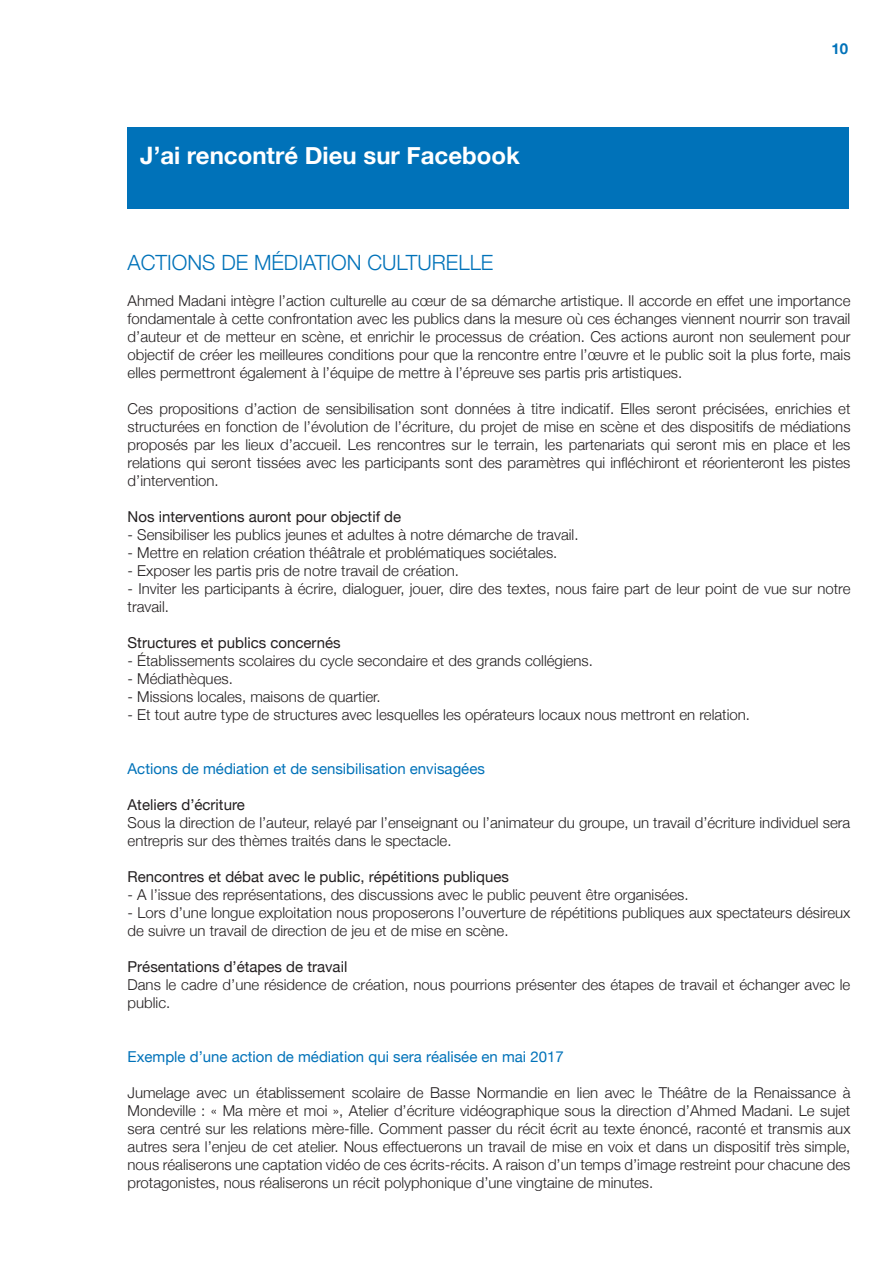
<style>
.page{position:relative;width:893px;height:1263px;background:#fff}
.page>*{position:absolute;margin:0;border:0;box-sizing:border-box;transform-origin:0 0}
.t1{font:700 24px "Helvetica Neue";color:#fff}
.t2{font:300 21px "Helvetica Neue";color:#0072b9}
.t3{font:300 15px/18px "Helvetica Neue";color:#231f20}
.t4{font:15px "Helvetica Neue";color:#231f20}
.t5{font:15px "Helvetica Neue";color:#0072b9}
.t6{font:700 15px "Helvetica Neue";color:#0072b9}
</style>
<div class="page">
<div style="left:128px;top:128px;width:721px;height:81px;background:#0072b9"></div>
<h1 class="t1" style="left:140px;top:140px;width:381px">J’ai rencontré Dieu sur Facebook</h1>
<p class="t6" style="left:831px;top:39px;width:18px">10</p>
<h2 class="t2" style="left:128px;top:250px;width:367px">ACTIONS DE MÉDIATION CULTURELLE</h2>
<p class="t3" style="left:128px;top:292px;width:724px;text-align:justify">Ahmed Madani intègre l’action culturelle au cœur de sa démarche artistique. Il accorde en effet une importance fondamentale à cette confrontation avec les publics dans la mesure où ces échanges viennent nourrir son travail d’auteur et de metteur en scène, et enrichir le processus de création. Ces actions auront non seulement pour objectif de créer les meilleures conditions pour que la rencontre entre l’œuvre et le public soit la plus forte, mais elles permettront également à l’équipe de mettre à l’épreuve ses partis pris artistiques.</p>
<p class="t3" style="left:128px;top:400px;width:724px;text-align:justify">Ces propositions d’action de sensibilisation sont données à titre indicatif. Elles seront précisées, enrichies et structurées en fonction de l’évolution de l’écriture, du projet de mise en scène et des dispositifs de médiations proposés par les lieux d’accueil. Les rencontres sur le terrain, les partenariats qui seront mis en place et les relations qui seront tissées avec les participants sont des paramètres qui infléchiront et réorienteront les pistes d’intervention.</p>
<p class="t4" style="left:128px;top:508px;width:275px">Nos interventions auront pour objectif de</p>
<p class="t3" style="left:128px;top:526px;width:452px">- Sensibiliser les publics jeunes et adultes à notre démarche de travail.</p>
<p class="t3" style="left:128px;top:544px;width:431px">- Mettre en relation création théâtrale et problématiques sociétales.</p>
<p class="t3" style="left:128px;top:562px;width:333px">- Exposer les partis pris de notre travail de création.</p>
<p class="t3" style="left:128px;top:580px;width:724px">- Inviter les participants à écrire, dialoguer, jouer, dire des textes, nous faire part de leur point de vue sur notre travail.</p>
<p class="t4" style="left:128px;top:634px;width:215px">Structures et publics concernés</p>
<p class="t3" style="left:128px;top:652px;width:467px">- Établissements scolaires du cycle secondaire et des grands collégiens.</p>
<p class="t3" style="left:128px;top:670px;width:107px">- Médiathèques.</p>
<p class="t3" style="left:128px;top:688px;width:255px">- Missions locales, maisons de quartier.</p>
<p class="t3" style="left:128px;top:706px;width:624px">- Et tout autre type de structures avec lesquelles les opérateurs locaux nous mettront en relation.</p>
<p class="t5" style="left:128px;top:760px;width:359px">Actions de médiation et de sensibilisation envisagées</p>
<p class="t4" style="left:128px;top:796px;width:119px">Ateliers d’écriture</p>
<p class="t3" style="left:128px;top:814px;width:724px">Sous la direction de l’auteur, relayé par l’enseignant ou l’animateur du groupe, un travail d’écriture individuel sera entrepris sur des thèmes traités dans le spectacle.</p>
<p class="t4" style="left:128px;top:868px;width:383px">Rencontres et débat avec le public, répétitions publiques</p>
<p class="t3" style="left:128px;top:886px;width:562px">- A l’issue des représentations, des discussions avec le public peuvent être organisées.</p>
<p class="t3" style="left:128px;top:904px;width:724px">- Lors d’une longue exploitation nous proposerons l’ouverture de répétitions publiques aux spectateurs désireux de suivre un travail de direction de jeu et de mise en scène.</p>
<p class="t4" style="left:128px;top:958px;width:221px">Présentations d’étapes de travail</p>
<p class="t3" style="left:128px;top:976px;width:724px">Dans le cadre d’une résidence de création, nous pourrions présenter des étapes de travail et échanger avec le public.</p>
<p class="t5" style="left:128px;top:1048px;width:438px">Exemple d’une action de médiation qui sera réalisée en mai 2017</p>
<p class="t3" style="left:128px;top:1084px;width:724px;text-align:justify">Jumelage avec un établissement scolaire de Basse Normandie en lien avec le Théâtre de la Renaissance à Mondeville : « Ma mère et moi », Atelier d’écriture vidéographique sous la direction d’Ahmed Madani. Le sujet sera centré sur les relations mère-fille. Comment passer du récit écrit au texte énoncé, raconté et transmis aux autres sera l’enjeu de cet atelier. Nous effectuerons un travail de mise en voix et dans un dispositif très simple, nous réaliserons une captation vidéo de ces écrits-récits. A raison d’un temps d’image restreint pour chacune des protagonistes, nous réaliserons un récit polyphonique d’une vingtaine de minutes.</p>
</div>
